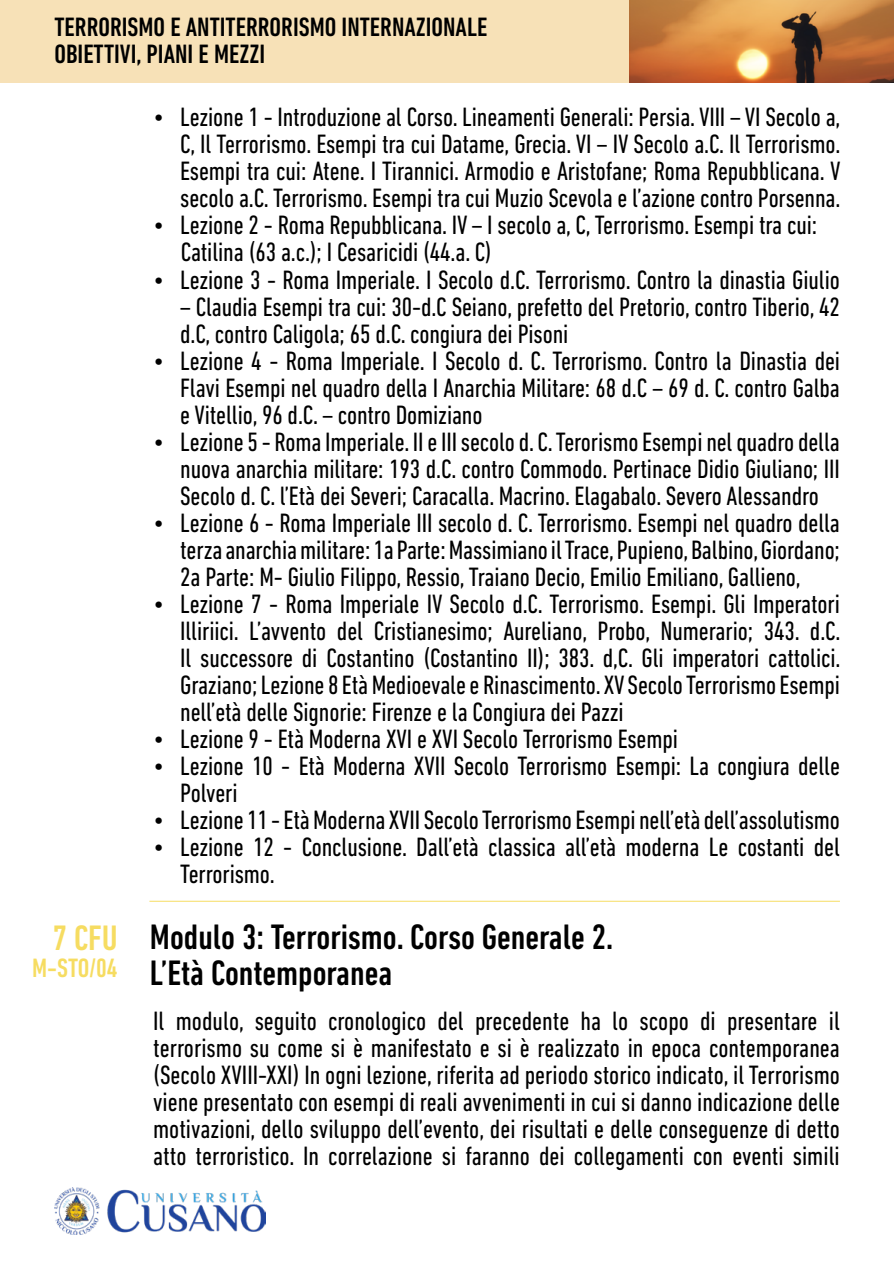
<style>
.page{position:relative;width:894px;height:1264px;background:#fff}
.page>*{position:absolute;margin:0;border:0;box-sizing:border-box;transform-origin:0 0}
.t1{font:500 condensed 36px/36px "DIN Next LT Pro";color:#000}
.t2{font:500 condensed 36px "DIN Next LT Pro";color:#f6dc61}
.t3{font:condensed 27px/27px "DIN Next LT Pro";letter-spacing:-.005em;color:#000;text-align:justify}
.t4{font:500 condensed 27px "DIN Next LT Pro";color:#000}
.t5{font:500 condensed 27px "DIN Next LT Pro";color:#f6dc61}
</style>
<div class="page">
<img style="left:54px;top:1187px;width:211px;height:47px">
<div style="left:0;top:0;width:893px;height:83px;background:#f7e1b7"></div>
<hr style="left:149px;top:900px;width:690px;height:1px;background:#f6dd63">
<img style="left:630px;top:0;width:263px;height:83px">
<p class="t4" style="left:54px;top:11px;width:434px">TERRORISMO E ANTITERRORISMO INTERNAZIONALE</p>
<p class="t4" style="left:54px;top:38px;width:212px">OBIETTIVI, PIANI E MEZZI</p>
<p class="t2" style="left:53px;top:917px;width:66px">7 CFU</p>
<p class="t5" style="left:32px;top:952px;width:87px">M-STO/04</p>
<p class="t3" style="left:180px;top:103px;width:661px;text-indent:-27px">• Lezione 1 - Introduzione al Corso. Lineamenti Generali: Persia. VIII – VI Secolo a, C, Il Terrorismo. Esempi tra cui Datame, Grecia. VI – IV Secolo a.C. Il Terrorismo.<br>Esempi tra cui: Atene. I Tirannici. Armodio e Aristofane; Roma Repubblicana. V secolo a.C. Terrorismo. Esempi tra cui Muzio Scevola e l’azione contro Porsenna.</p>
<p class="t3" style="left:153px;top:211px;width:665px">• Lezione 2 - Roma Repubblicana. IV – I secolo a, C, Terrorismo. Esempi tra cui:</p>
<p class="t3" style="left:181px;top:238px;width:312px">Catilina (63 a.c.); I Cesaricidi (44.a. C)</p>
<p class="t3" style="left:153px;top:265px;width:688px">• Lezione 3 - Roma Imperiale. I Secolo d.C. Terrorismo. Contro la dinastia Giulio</p>
<p class="t3" style="left:180px;top:292px;width:661px">– Claudia Esempi tra cui: 30-d.C Seiano, prefetto del Pretorio, contro Tiberio, 42 d.C, contro Caligola; 65 d.C. congiura dei Pisoni</p>
<p class="t3" style="left:180px;top:346px;width:661px;text-indent:-27px">• Lezione 4 - Roma Imperiale. I Secolo d. C. Terrorismo. Contro la Dinastia dei Flavi Esempi nel quadro della I Anarchia Militare: 68 d.C – 69 d. C. contro Galba e Vitellio, 96 d.C. – contro Domiziano</p>
<p class="t3" style="left:180px;top:427px;width:661px;text-indent:-27px">• Lezione 5 - Roma Imperiale. II e III secolo d. C. Terorismo Esempi nel quadro della nuova anarchia militare: 193 d.C. contro Commodo. Pertinace Didio Giuliano; III Secolo d. C. l’Età dei Severi; Caracalla. Macrino. Elagabalo. Severo Alessandro</p>
<p class="t3" style="left:180px;top:508px;width:661px;text-indent:-27px">• Lezione 6 - Roma Imperiale III secolo d. C. Terrorismo. Esempi nel quadro della terza anarchia militare: 1a Parte: Massimiano il Trace, Pupieno, Balbino, Giordano; 2a Parte: M- Giulio Filippo, Ressio, Traiano Decio, Emilio Emiliano, Gallieno,</p>
<p class="t3" style="left:180px;top:589px;width:661px;text-indent:-27px">• Lezione 7 - Roma Imperiale IV Secolo d.C. Terrorismo. Esempi. Gli Imperatori Illiriici. L’avvento del Cristianesimo; Aureliano, Probo, Numerario; 343. d.C.<br>Il successore di Costantino (Costantino II); 383. d,C. Gli imperatori cattolici.<br>Graziano; Lezione 8 Età Medioevale e Rinascimento. XV Secolo Terrorismo Esempi nell’età delle Signorie: Firenze e la Congiura dei Pazzi</p>
<p class="t3" style="left:153px;top:724px;width:526px">• Lezione 9 - Età Moderna XVI e XVI Secolo Terrorismo Esempi</p>
<p class="t3" style="left:180px;top:751px;width:661px;text-indent:-27px">• Lezione 10 - Età Moderna XVII Secolo Terrorismo Esempi: La congiura delle<br>Polveri</p>
<p class="t3" style="left:153px;top:805px;width:688px">• Lezione 11 - Età Moderna XVII Secolo Terrorismo Esempi nell’età dell’assolutismo</p>
<p class="t3" style="left:180px;top:832px;width:661px;text-indent:-27px">• Lezione 12 - Conclusione. Dall’età classica all’età moderna Le costanti del<br>Terrorismo.</p>
<p class="t1" style="left:150px;top:918px;width:464px">Modulo 3: Terrorismo. Corso Generale 2.<br>L’Età Contemporanea</p>
<p class="t3" style="left:153px;top:1006px;width:688px">Il modulo, seguito cronologico del precedente ha lo scopo di presentare il terrorismo su come si è manifestato e si è realizzato in epoca contemporanea (Secolo XVIII-XXI) In ogni lezione, riferita ad periodo storico indicato, il Terrorismo viene presentato con esempi di reali avvenimenti in cui si danno indicazione delle motivazioni, dello sviluppo dell’evento, dei risultati e delle conseguenze di detto atto terroristico. In correlazione si faranno dei collegamenti con eventi simili</p>
</div>
